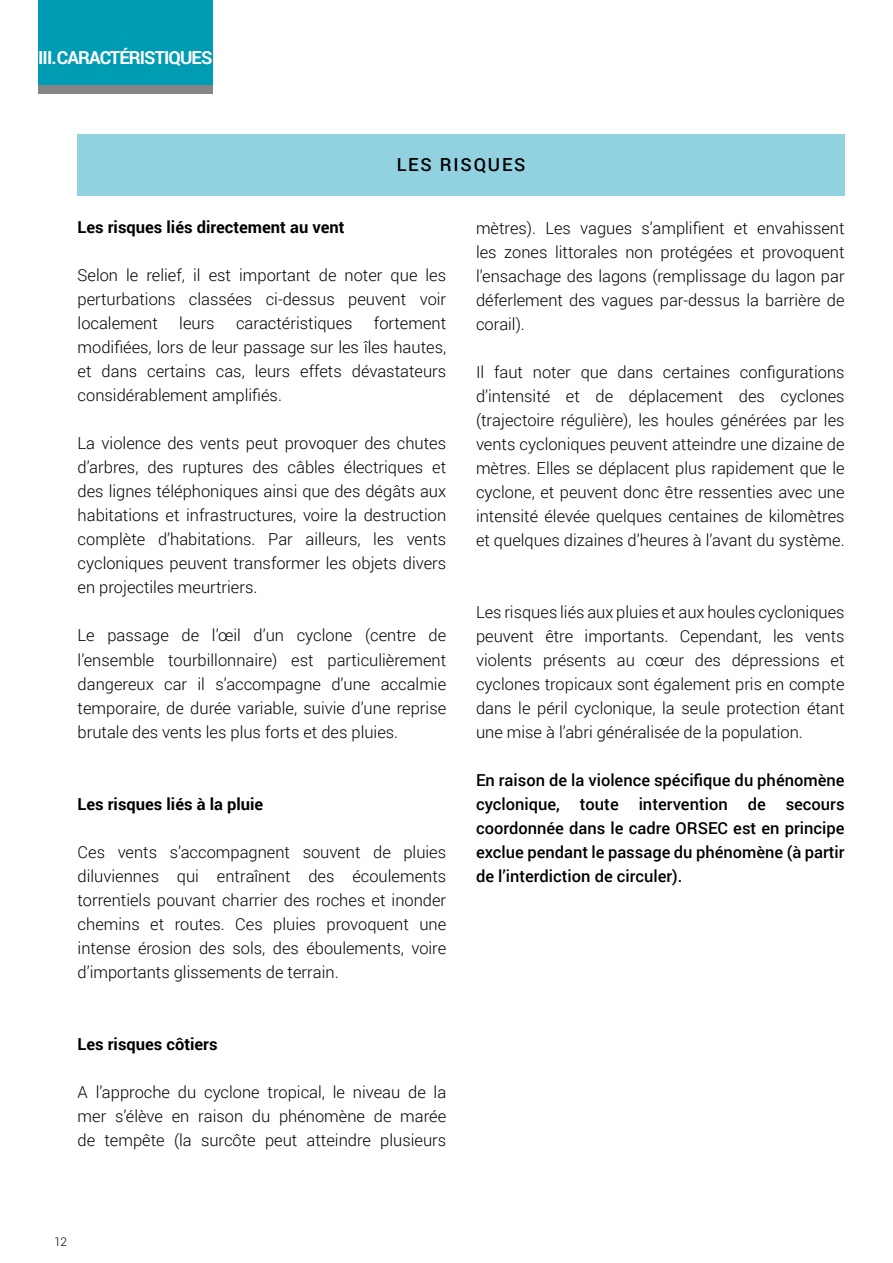
<style>
.page{position:relative;width:893px;height:1263px;background:#fff}
.page>*{position:absolute;margin:0;border:0;box-sizing:border-box;transform-origin:0 0}
.t1{font:700 18px "Roboto";letter-spacing:-.05em;color:#fff}
.t2{font:500 18px "Roboto";letter-spacing:.1em;color:#000}
.t3{font:300 16.5px/24px "Roboto";color:#000;text-align:justify}
.t4{font:500 16.5px/24px "Roboto";color:#000;text-align:justify}
.t5{font:700 16.5px "Roboto";color:#000}
.t6{font:300 12px "Roboto";color:#000}
</style>
<div class="page">
<div style="left:78px;top:134px;width:767px;height:61px;background:#92d2e0"></div>
<div style="left:38px;top:0;width:174px;height:85px;background:#009cb4"></div>
<div style="left:38px;top:85px;width:174px;height:9px;background:#858584"></div>
<p class="t1" style="left:38px;top:45px;width:176px">III. CARACTÉRISTIQUES</p>
<p class="t2" style="left:397px;top:152px;width:130px">LES RISQUES</p>
<p class="t5" style="left:78px;top:216px;width:268px">Les risques liés directement au vent</p>
<p class="t3" style="left:78px;top:263px;width:370px">Selon le relief, il est important de noter que les perturbations classées ci-dessus peuvent voir localement</p>
<p class="t3" style="left:78px;top:311px;width:370px;text-indent:296px">fortement modifiées, lors de leur passage sur les îles hautes, et dans certains cas, leurs effets dévastateurs considérablement amplifiés.</p>
<p class="t3" style="left:78px;top:431px;width:370px">La violence des vents peut provoquer des chutes d’arbres, des ruptures des câbles électriques et des lignes téléphoniques ainsi que des dégâts aux habitations et infrastructures, voire la destruction complète d’habitations. Par ailleurs, les vents cycloniques peuvent transformer les objets divers en projectiles meurtriers.</p>
<p class="t3" style="left:78px;top:623px;width:370px">Le passage de l’œil d’un cyclone (centre de l’ensemble tourbillonnaire) est particulièrement dangereux car il s’accompagne d’une accalmie temporaire, de durée variable, suivie d’une reprise brutale des vents les plus forts et des pluies.</p>
<p class="t3" style="left:179px;top:311px;width:37px">leurs</p>
<p class="t3" style="left:236px;top:311px;width:118px">caractéristiques</p>
<p class="t5" style="left:78px;top:792px;width:187px">Les risques liés à la pluie</p>
<p class="t3" style="left:78px;top:839px;width:370px">Ces vents s’accompagnent souvent de pluies diluviennes qui entraînent des écoulements torrentiels pouvant charrier des roches et inonder chemins et routes. Ces pluies provoquent une intense érosion des sols, des éboulements, voire d’importants glissements de terrain.</p>
<p class="t5" style="left:78px;top:1032px;width:141px">Les risques côtiers</p>
<p class="t3" style="left:78px;top:1079px;width:370px">A l’approche du cyclone tropical, le niveau de la mer s’élève en raison du phénomène de marée de tempête (la surcôte peut atteindre plusieurs</p>
<p class="t3" style="left:476px;top:215px;width:370px">mètres). Les vagues s’amplifient et envahissent les zones littorales non protégées et provoquent l’ensachage des lagons (remplissage du lagon par déferlement des vagues par-dessus la barrière de corail).</p>
<p class="t3" style="left:476px;top:359px;width:370px">Il faut noter que dans certaines configurations d’intensité et de déplacement des cyclones (trajectoire régulière), les houles générées par les vents cycloniques peuvent atteindre une dizaine de mètres. Elles se déplacent plus rapidement que le cyclone, et peuvent donc être ressenties avec une intensité élevée quelques centaines de kilomètres et quelques dizaines d’heures à l’avant du système.</p>
<p class="t3" style="left:476px;top:599px;width:370px">Les risques liés aux pluies et aux houles cycloniques peuvent être importants. Cependant, les vents violents présents au cœur des dépressions et cyclones tropicaux sont également pris en compte dans le péril cyclonique, la seule protection étant une mise à l’abri généralisée de la population.</p>
<p class="t4" style="left:476px;top:767px;width:370px">En raison de la violence spécifique du phénomène cyclonique, toute intervention de secours coordonnée dans le cadre ORSEC est en principe exclue pendant le passage du phénomène (à partir de l’interdiction de circuler).</p>
<p class="t6" style="left:54px;top:1234px;width:15px">12</p>
</div>
